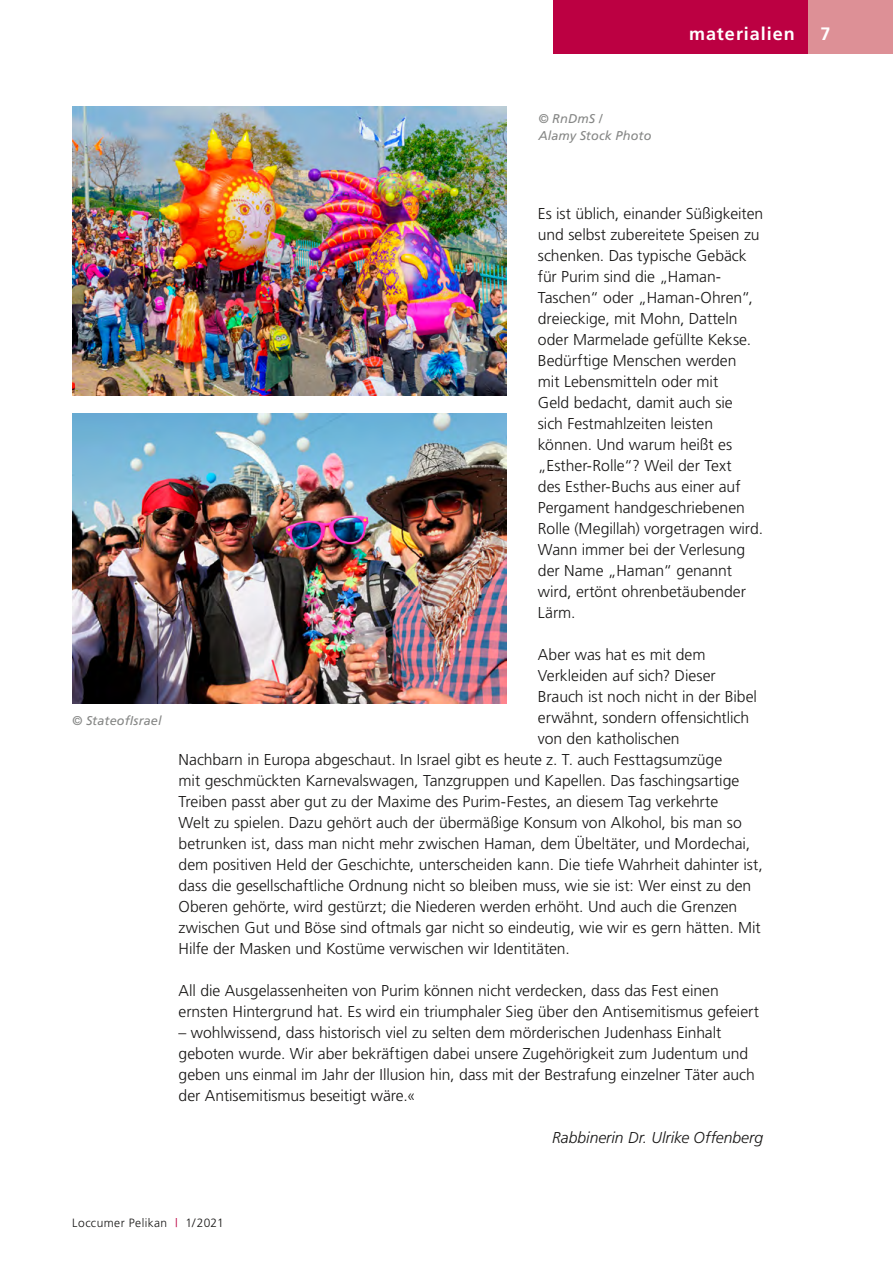
<style>
.page{position:relative;width:893px;height:1263px;background:#fff}
.page>*{position:absolute;margin:0;border:0;box-sizing:border-box;transform-origin:0 0}
.t1{font:700 18px "Frutiger";letter-spacing:.055em;color:#fff}
.Material_Fließtext{font:300 15.75px/21px "Frutiger";letter-spacing:-.005em;color:#181716}
.Material_Fließtext-2{font:italic 300 15.75px "Frutiger";letter-spacing:-.005em;color:#181716}
.BU_grau__unter_Bilde{font:italic 12.75px "Frutiger";letter-spacing:.01em;color:#868786}
.t2{font:300 12px "Frutiger";letter-spacing:.035em;color:#181716}
.s1{color:#bc0042}
</style>
<div class="page">
<div style="left:553px;top:0;width:259px;height:54px;background:#bc0042"></div>
<div style="left:808px;top:0;width:85px;height:54px;background:#dd9096"></div>
<img style="left:72px;top:414px;width:434px;height:289px">
<img style="left:72px;top:106px;width:434px;height:289px">
<p class="t1" style="left:689px;top:23px;width:107px">materialien</p>
<p class="t1" style="left:820px;top:23px;width:12px">7</p>
<p class="BU_grau__unter_Bilde" style="left:538px;top:111px;width:65px">© RnDmS /</p>
<p class="BU_grau__unter_Bilde" style="left:538px;top:128px;width:115px">Alamy Stock Photo</p>
<p class="BU_grau__unter_Bilde" style="left:72px;top:713px;width:91px">© StateofIsrael</p>
<p class="Material_Fließtext" style="left:538px;top:203px;width:227px">Es ist üblich, einander Süßigkeiten und selbst zubereitete Speisen zu schenken. Das typische Gebäck für Purim sind die „Haman-<br>Taschen“ oder „Haman-Ohren“, dreieckige, mit Mohn, Datteln oder Marmelade gefüllte Kekse.<br>Bedürftige Menschen werden<br>mit Lebensmitteln oder mit<br>Geld bedacht, damit auch sie<br>sich Festmahlzeiten leisten können. Und warum heißt es „Esther-Rolle“? Weil der Text<br>des Esther-Buchs aus einer auf<br>Pergament handgeschriebenen<br>Rolle (Megillah) vorgetragen wird.<br>Wann immer bei der Verlesung der Name „Haman“ genannt wird, ertönt ohrenbetäubender<br>Lärm.</p>
<p class="Material_Fließtext" style="left:538px;top:644px;width:169px">Aber was hat es mit dem</p>
<p class="Material_Fließtext" style="left:538px;top:665px;width:179px">Verkleiden auf sich? Dieser</p>
<p class="Material_Fließtext" style="left:538px;top:686px;width:221px">Brauch ist noch nicht in der Bibel</p>
<p class="Material_Fließtext" style="left:538px;top:707px;width:213px">erwähnt, sondern offensichtlich</p>
<p class="Material_Fließtext" style="left:538px;top:728px;width:143px">von den katholischen</p>
<p class="Material_Fließtext" style="left:179px;top:749px;width:545px">Nachbarn in Europa abgeschaut. In Israel gibt es heute z. T. auch Festtagsumzüge</p>
<p class="Material_Fließtext" style="left:179px;top:770px;width:562px">mit geschmückten Karnevalswagen, Tanzgruppen und Kapellen. Das faschingsartige</p>
<p class="Material_Fließtext" style="left:179px;top:791px;width:541px">Treiben passt aber gut zu der Maxime des Purim-Festes, an diesem Tag verkehrte</p>
<p class="Material_Fließtext" style="left:179px;top:812px;width:565px">Welt zu spielen. Dazu gehört auch der übermäßige Konsum von Alkohol, bis man so</p>
<p class="Material_Fließtext" style="left:179px;top:833px;width:573px">betrunken ist, dass man nicht mehr zwischen Haman, dem Übeltäter, und Mordechai,</p>
<p class="Material_Fließtext" style="left:179px;top:854px;width:586px">dem positiven Held der Geschichte, unterscheiden kann. Die tiefe Wahrheit dahinter ist,</p>
<p class="Material_Fließtext" style="left:179px;top:875px;width:574px">dass die gesellschaftliche Ordnung nicht so bleiben muss, wie sie ist: Wer einst zu den</p>
<p class="Material_Fließtext" style="left:179px;top:896px;width:560px">Oberen gehörte, wird gestürzt; die Niederen werden erhöht. Und auch die Grenzen</p>
<p class="Material_Fließtext" style="left:179px;top:917px;width:584px">zwischen Gut und Böse sind oftmals gar nicht so eindeutig, wie wir es gern hätten. Mit</p>
<p class="Material_Fließtext" style="left:179px;top:938px;width:393px">Hilfe der Masken und Kostüme verwischen wir Identitäten.</p>
<p class="Material_Fließtext" style="left:179px;top:980px;width:582px">All die Ausgelassenheiten von Purim können nicht verdecken, dass das Fest einen ernsten Hintergrund hat. Es wird ein triumphaler Sieg über den Antisemitismus gefeiert</p>
<p class="Material_Fließtext" style="left:179px;top:1022px;width:578px">– wohlwissend, dass historisch viel zu selten dem mörderischen Judenhass Einhalt geboten wurde. Wir aber bekräftigen dabei unsere Zugehörigkeit zum Judentum und geben uns einmal im Jahr der Illusion hin, dass mit der Bestrafung einzelner Täter auch der Antisemitismus beseitigt wäre.«</p>
<p class="Material_Fließtext-2" style="left:552px;top:1129px;width:213px">Rabbinerin Dr. Ulrike Offenberg</p>
<p class="t2" style="left:72px;top:1216px;width:153px">Loccumer Pelikan <span class="s1">|</span> 1/2021</p>
</div>
